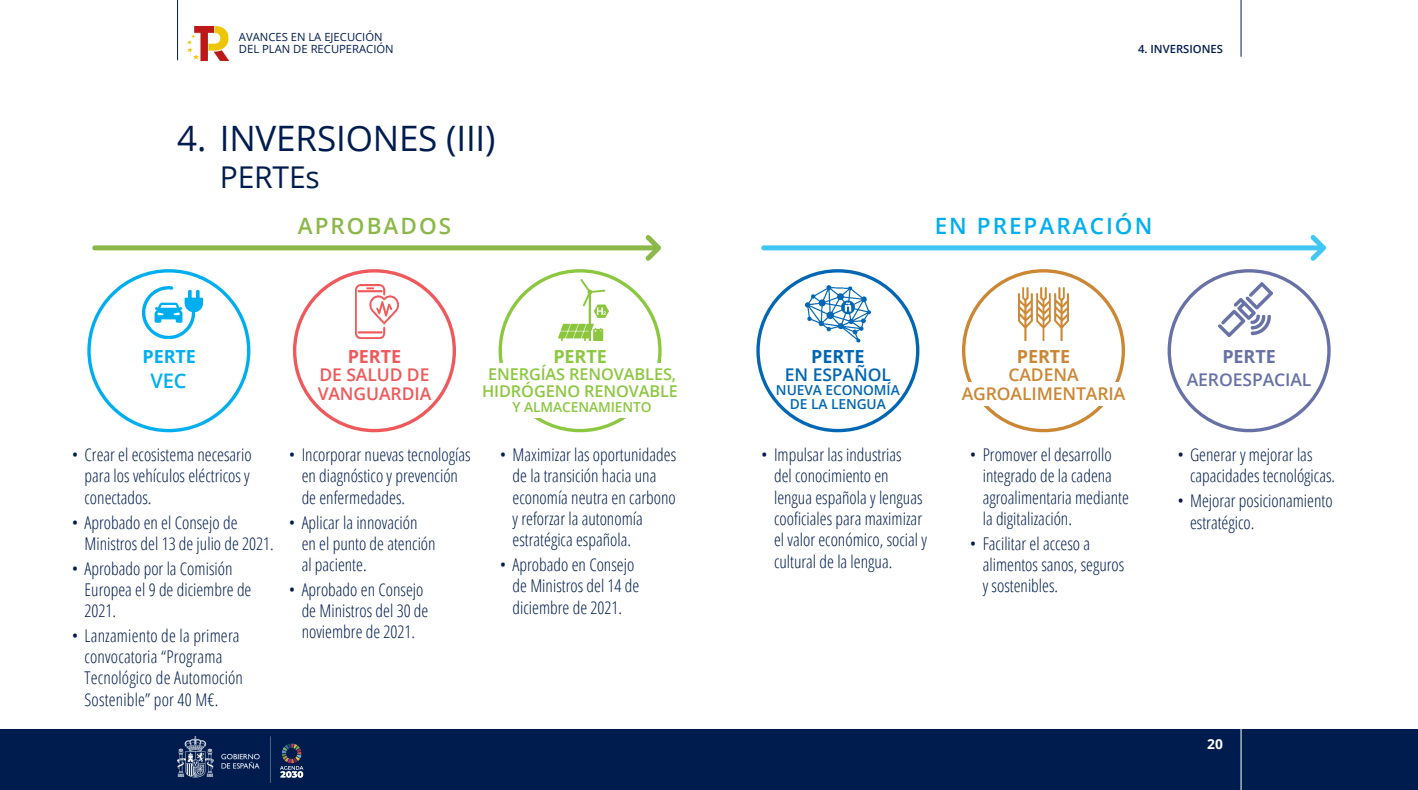
<style>
.page{position:relative;width:1418px;height:790px;background:#fff}
.page>*{position:absolute;margin:0;border:0;box-sizing:border-box;transform-origin:0 0}
.t1{font:35px "Open Sans";letter-spacing:-.005em;color:#001c4e}
.t2{font:30px "Open Sans";letter-spacing:-.005em;color:#001c4e}
.t3{font:600 22.5px "Open Sans";letter-spacing:.09em;color:#00aeef}
.t4{font:600 22.5px "Open Sans";letter-spacing:.09em;color:#8bb849}
.t5{font:600 20px "Open Sans";color:#00aeef}
.t6{font:700 18px "Open Sans";letter-spacing:-.005em;color:#00aeef}
.t7{font:700 18px "Open Sans";letter-spacing:-.005em;color:#f0595b}
.t8{font:700 18px "Open Sans";letter-spacing:-.005em;color:#0166b3}
.t9{font:700 18px "Open Sans";letter-spacing:-.005em;color:#cb8733}
.t10{font:700 18px "Open Sans";letter-spacing:-.005em;color:#6871a6}
.t11{font:700 18px "Open Sans";letter-spacing:-.005em;color:#8cc740}
.t12{font:300 17.5px/21.2px "Open Sans Condensed";color:#001c4e}
.t13{font:600 17.5px "Open Sans";letter-spacing:-.005em;color:#cb8733}
.t14{font:600 17.5px "Open Sans";letter-spacing:-.005em;color:#f0595b}
.t15{font:600 17.5px "Open Sans";letter-spacing:-.005em;color:#6871a6}
.t16{font:600 17.5px "Open Sans";letter-spacing:-.005em;color:#0166b3}
.t17{font:600 16.25px/16.2px "Open Sans";letter-spacing:-.005em;color:#8cc740;text-align:center}
.t18{font:600 13.75px "Open Sans";letter-spacing:-.005em;color:#0166b3}
.t19{font:600 13.75px "Open Sans";letter-spacing:-.005em;color:#8cc740}
.t20{font:700 13.75px "Open Sans";color:#fff}
.t21{font:11.25px/12.9px "Open Sans";color:#001c4e}
.t22{font:600 11.25px "Open Sans";color:#001c4e}
</style>
<div class="page">
<hr style="left:1240px;top:0;width:1px;height:57px;background:#001c4e">
<div style="left:0;top:729px;width:1417px;height:60px;background:#001c4e"></div>
<img style="left:177px;top:736px;width:94px;height:46px">
<svg style="left:280px;top:743px;width:23px;height:34px"></svg>
<hr style="left:1240px;top:728px;width:1px;height:61px;background:#fff">
<hr style="left:177px;top:0;width:1px;height:60px;background:#001c4e">
<img style="left:187px;top:26px;width:42px;height:35px">
<div style="left:962px;top:269px;width:163px;height:163px;border:3px solid #cb8733;border-radius:50%"></div>
<div style="left:956px;top:382px;width:174px;height:24px;background:#fff"></div>
<img style="left:558px;top:279px;width:51px;height:61px">
<div style="left:87px;top:269px;width:163px;height:163px;border:3px solid #00aeef;border-radius:50%"></div>
<div style="left:1167px;top:269px;width:163px;height:163px;border:3px solid #6871a6;border-radius:50%"></div>
<div style="left:756px;top:269px;width:163px;height:163px;border:3px solid #0166b3;border-radius:50%"></div>
<div style="left:293px;top:269px;width:163px;height:163px;border:3px solid #f0595b;border-radius:50%"></div>
<div style="left:763px;top:245px;width:560px;height:5px;background:#40c7f4"></div>
<svg style="left:1305px;top:235px;width:21px;height:26px"></svg>
<div style="left:95px;top:245px;width:559px;height:5px;background:#8bb849"></div>
<svg style="left:641px;top:235px;width:20px;height:26px"></svg>
<img style="left:143px;top:286px;width:59px;height:52px">
<img style="left:355px;top:284px;width:44px;height:54px">
<img style="left:805px;top:285px;width:65px;height:57px">
<img style="left:1018px;top:287px;width:50px;height:53px">
<img style="left:1218px;top:283px;width:54px;height:53px">
<p class="t21" style="left:239px;top:30px;width:156px">AVANCES EN LA EJECUCIÓN<br>DEL PLAN DE RECUPERACIÓN</p>
<p class="t1" style="left:177px;top:114px;width:320px">4. INVERSIONES (III)</p>
<p class="t2" style="left:220px;top:157px;width:102px">PERTEs</p>
<p class="t22" style="left:1138px;top:41px;width:86px">4. INVERSIONES</p>
<p class="t4" style="left:298px;top:210px;width:155px">APROBADOS</p>
<p class="t3" style="left:934px;top:210px;width:219px">EN PREPARACIÓN</p>
<p class="t6" style="left:142px;top:343px;width:55px">PERTE</p>
<p class="t5" style="left:150px;top:367px;width:38px">VEC</p>
<p class="t7" style="left:348px;top:343px;width:55px">PERTE</p>
<p class="t8" style="left:811px;top:343px;width:55px">PERTE</p>
<p class="t9" style="left:1016px;top:343px;width:55px">PERTE</p>
<p class="t10" style="left:1222px;top:343px;width:55px">PERTE</p>
<p class="t11" style="left:553px;top:343px;width:55px">PERTE</p>
<p class="t17" style="left:482px;top:366px;width:197px">ENERGÍAS RENOVABLES,<br>HIDRÓGENO RENOVABLE</p>
<p class="t19" style="left:512px;top:397px;width:141px">Y ALMACENAMIENTO</p>
<p class="t16" style="left:785px;top:362px;width:107px">EN ESPAÑOL</p>
<p class="t18" style="left:776px;top:380px;width:125px">NUEVA ECONOMÍA</p>
<p class="t18" style="left:790px;top:394px;width:97px">DE LA LENGUA</p>
<p class="t14" style="left:319px;top:362px;width:111px">DE SALUD DE</p>
<p class="t14" style="left:318px;top:381px;width:115px">VANGUARDIA</p>
<p class="t13" style="left:1008px;top:362px;width:72px">CADENA</p>
<p class="t13" style="left:961px;top:381px;width:165px">AGROALIMENTARIA</p>
<p class="t15" style="left:1186px;top:367px;width:126px">AEROESPACIAL</p>
<p class="t12" style="left:85px;top:443px;width:169px;text-align:justify;text-indent:-13px">• Crear el ecosistema necesario para los vehículos eléctricos y conectados.</p>
<p class="t12" style="left:85px;top:510px;width:191px;text-indent:-13px">• Aprobado en el Consejo de<br>Ministros del 13 de julio de 2021.</p>
<p class="t12" style="left:85px;top:557px;width:168px;text-indent:-13px">• Aprobado por la Comisión<br>Europea el 9 de diciembre de<br>2021.</p>
<p class="t12" style="left:85px;top:624px;width:160px;text-indent:-13px">• Lanzamiento de la primera convocatoria “Programa<br>Tecnológico de Automoción<br>Sostenible” por 40 M€.</p>
<p class="t12" style="left:302px;top:443px;width:170px;text-indent:-13px">• Incorporar nuevas tecnologías en diagnóstico y prevención de enfermedades.</p>
<p class="t12" style="left:289px;top:510px;width:130px">• Aplicar la innovación</p>
<p class="t12" style="left:302px;top:532px;width:135px">en el punto de atención</p>
<p class="t12" style="left:302px;top:553px;width:66px">al paciente.</p>
<p class="t12" style="left:302px;top:578px;width:128px;text-indent:-13px">• Aprobado en Consejo de Ministros del 30 de noviembre de 2021.</p>
<p class="t12" style="left:512px;top:443px;width:165px;text-indent:-13px">• Maximizar las oportunidades de la transición hacia una economía neutra en carbono y reforzar la autonomía estratégica española.</p>
<p class="t12" style="left:512px;top:553px;width:128px;text-indent:-13px">• Aprobado en Consejo de Ministros del 14 de diciembre de 2021.</p>
<p class="t12" style="left:774px;top:443px;width:154px;text-indent:-13px">• Impulsar las industrias<br>del conocimiento en lengua española y lenguas cooficiales para maximizar el valor económico, social y cultural de la lengua.</p>
<p class="t12" style="left:982px;top:443px;width:148px;text-indent:-13px">• Promover el desarrollo integrado de la cadena agroalimentaria mediante la digitalización.</p>
<p class="t12" style="left:982px;top:532px;width:143px;text-indent:-13px">• Facilitar el acceso a alimentos sanos, seguros y sostenibles.</p>
<p class="t12" style="left:1190px;top:443px;width:147px;text-indent:-13px">• Generar y mejorar las capacidades tecnológicas.</p>
<p class="t12" style="left:1190px;top:489px;width:144px;text-indent:-13px">• Mejorar posicionamiento estratégico.</p>
<p class="t20" style="left:1207px;top:733px;width:17px">20</p>
</div>
